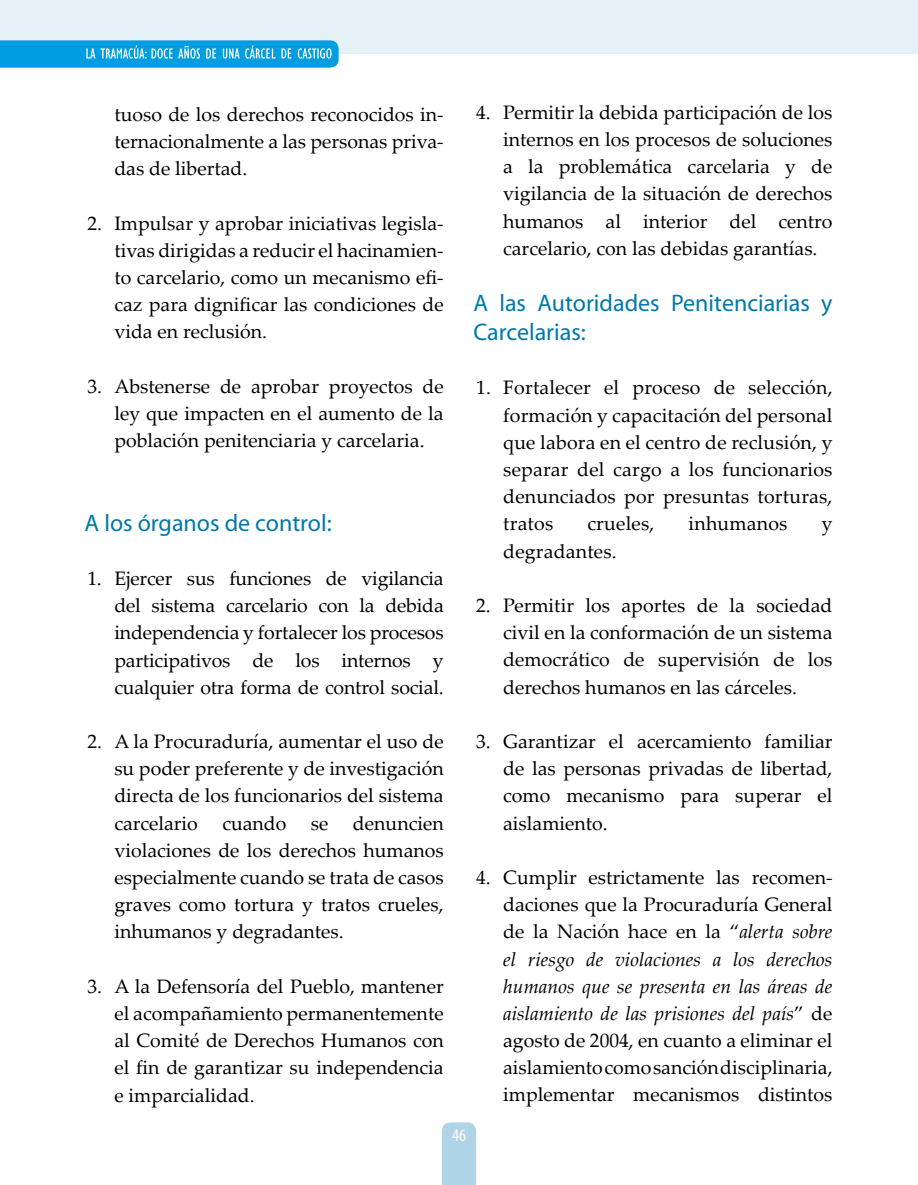
<style>
.page{position:relative;width:918px;height:1185px;background:#fff}
.page>*{position:absolute;margin:0;border:0;box-sizing:border-box;transform-origin:0 0}
.t1{font:24px/29px "Myriad";color:#0078ab}
.t2{font:19.5px/27.2px "Palatino Linotype";color:#000;text-align:justify}
.t3{font:condensed 18px "Myriad Pro";color:#fff}
.s1{font-style:italic}
</style>
<div class="page">
<div style="left:0;top:0;width:918px;height:54px;background:#e5f0f7"></div>
<div style="left:442px;top:1122px;width:34px;height:63px;background:#afd4e6"></div>
<svg style="left:0;top:40px;width:339px;height:28px;background:#1ea9e3"></svg>
<p class="t2" style="left:114px;top:100px;width:331px">tuoso de los derechos reconocidos in&shy;ternacionalmente a las personas priva&shy;das de libertad.</p>
<p class="t2" style="left:114px;top:209px;width:331px;text-indent:-27px">2. Impulsar y aprobar iniciativas legisla&shy;tivas dirigidas a reducir el hacinamien&shy;to carcelario, como un mecanismo efi&shy;caz para dignificar las condiciones de vida en reclusión.</p>
<p class="t2" style="left:114px;top:372px;width:331px;text-indent:-27px">3. Abstenerse de aprobar proyectos de ley que impacten en el aumento de la población penitenciaria y carcelaria.</p>
<p class="t1" style="left:85px;top:509px;width:249px">A los órganos de control:</p>
<p class="t2" style="left:114px;top:564px;width:331px;text-indent:-27px">1. Ejercer sus funciones de vigilancia del sistema carcelario con la debida independencia y fortalecer los procesos participativos de los internos y cualquier otra forma de control social.</p>
<p class="t2" style="left:114px;top:727px;width:331px;text-indent:-27px">2. A la Procuraduría, aumentar el uso de su poder preferente y de investigación directa de los funcionarios del sistema carcelario</p>
<p class="t2" style="left:114px;top:808px;width:331px;text-indent:239px">denuncien violaciones de los derechos humanos especialmente cuando se trata de casos graves como tortura y tratos crueles, inhumanos y degradantes.</p>
<p class="t2" style="left:114px;top:972px;width:331px;text-indent:-27px">3. A la Defensoría del Pueblo, mantener el acompañamiento permanentemente al Comité de Derechos Humanos con el fin de garantizar su independencia e imparcialidad.</p>
<p class="t2" style="left:222px;top:808px;width:66px">cuando</p>
<p class="t2" style="left:311px;top:808px;width:19px">se</p>
<p class="t2" style="left:503px;top:98px;width:331px;text-indent:-27px">4. Permitir la debida participación de los internos en los procesos de soluciones a la problemática carcelaria y de vigilancia de la situación de derechos humanos al interior del centro carcelario, con las debidas garantías.</p>
<p class="t1" style="left:473px;top:290px;width:361px">A las Autoridades Penitenciarias y<br>Carcelarias:</p>
<p class="t2" style="left:503px;top:373px;width:331px;text-indent:-27px">1. Fortalecer el proceso de selección, formación y capacitación del personal que labora en el centro de reclusión, y separar del cargo a los funcionarios denunciados por presuntas torturas, tratos</p>
<p class="t2" style="left:587px;top:509px;width:68px">crueles,</p>
<p class="t2" style="left:689px;top:509px;width:100px">inhumanos</p>
<p class="t2" style="left:822px;top:509px;width:12px">y</p>
<p class="t2" style="left:503px;top:536px;width:115px">degradantes.</p>
<p class="t2" style="left:503px;top:591px;width:331px;text-indent:-27px">2. Permitir los aportes de la sociedad civil en la conformación de un sistema democrático de supervisión de los derechos humanos en las cárceles.</p>
<p class="t2" style="left:503px;top:727px;width:331px;text-indent:-27px">3. Garantizar el acercamiento familiar de las personas privadas de libertad, como mecanismo para superar el aislamiento.</p>
<p class="t2" style="left:503px;top:863px;width:331px;text-indent:-27px">4. Cumplir estrictamente las recomen&shy;daciones que la Procuraduría General de la Nación hace en la “<span class="s1">alerta sobre el riesgo de violaciones a los derechos humanos que se presenta en las áreas de aislamiento de las prisiones del país</span>” de agosto de 2004, en cuanto a eliminar el aislamiento como sanción disciplinaria, implementar mecanismos distintos</p>
<p class="t3" style="left:452px;top:1124px;width:15px">46</p>
</div>
